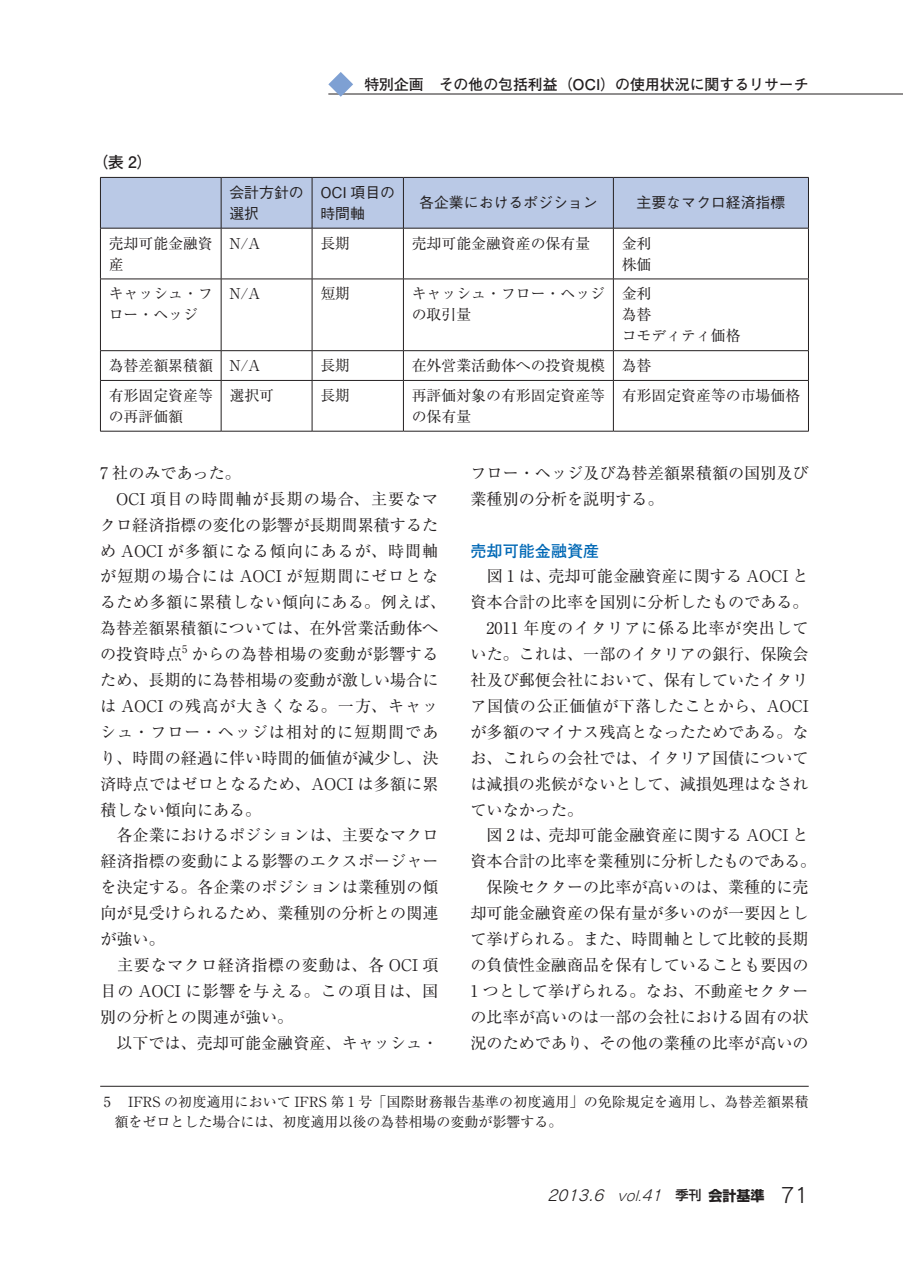
<style>
.page{position:relative;width:903px;height:1275px;background:#fff}
.page>*{position:absolute;margin:0;border:0;box-sizing:border-box;transform-origin:0 0}
.t1{font:16.1px/25.9px "Ryumin Pr 5";color:#231f20;text-align:justify}
.t2{font:16.1px "Ryumin Pr 5";letter-spacing:.025em;color:#231f20}
.t3{font:16.1px "Ryumin Pr 5";letter-spacing:.055em;color:#231f20}
.t4{font:16.1px "Ryumin Pr 5";letter-spacing:-.025em;color:#231f20}
.t5{font:16.1px "Ryumin Pr 5";letter-spacing:.045em;color:#231f20}
.t6{font:16.1px "Ryumin Pr 5";letter-spacing:.06em;color:#231f20}
.t7{font:700 16.1px "Futo Go B101 Pr 5";color:#0168b5}
.t8{font:700 15.75px "Futo Go B101 Pr 5";color:#231f20}
.t9{font:14.88px/21px "Ryumin Pr 5";color:#231f20}
.t10{font:500 14.88px/21px "Gothic BBB Pr 5";color:#231f20}
.t11{font:700 14.88px "Futo Go B101 Pr 5";color:#231f20}
.t12{font:italic 14.88px "Rodin Pro M";color:#231f20}
.t13{font:14px/19.2px "Ryumin Pr 5";color:#231f20}
.t14{font:10.5px "Ryumin Pr 5";color:#231f20}
.s1{font-family:"Gothic MB101 Pr 5";font-weight:300;font-size:13.65px}
.s2{font-family:"Gothic MB101 Pr 5";font-weight:300}
.s3{font-family:"Shin Go Pr 5";font-weight:500;font-style:normal;font-size:13.12px}
.s4{font-family:"Shin Go Pr 5";font-weight:700;font-style:normal;font-size:14px}
.s5{font-style:normal;font-size:20.47px}
</style>
<div class="page">
<hr style="left:328px;top:94px;width:575px;height:1px;background:#231f20">
<svg style="left:328px;top:72px;width:25px;height:25px"></svg>
<div style="left:101px;top:178px;width:707px;height:50px;background:#bac9e6"></div>
<hr style="left:221px;top:178px;width:1px;height:50px;background:#231f20">
<hr style="left:312px;top:178px;width:1px;height:50px;background:#231f20">
<hr style="left:403px;top:178px;width:1px;height:50px;background:#231f20">
<hr style="left:613px;top:178px;width:1px;height:50px;background:#231f20">
<hr style="left:100px;top:228px;width:121px;height:1px;background:#231f20">
<hr style="left:221px;top:228px;width:91px;height:1px;background:#231f20">
<hr style="left:221px;top:228px;width:1px;height:51px;background:#231f20">
<hr style="left:312px;top:228px;width:91px;height:1px;background:#231f20">
<hr style="left:312px;top:228px;width:1px;height:51px;background:#231f20">
<hr style="left:403px;top:228px;width:210px;height:1px;background:#231f20">
<hr style="left:403px;top:228px;width:1px;height:51px;background:#231f20">
<hr style="left:613px;top:228px;width:196px;height:1px;background:#231f20">
<hr style="left:613px;top:228px;width:1px;height:51px;background:#231f20">
<svg style="left:221px;top:351px;width:1px;height:29px"></svg>
<svg style="left:312px;top:351px;width:1px;height:29px"></svg>
<svg style="left:403px;top:351px;width:1px;height:29px"></svg>
<svg style="left:613px;top:351px;width:1px;height:29px"></svg>
<hr style="left:100px;top:380px;width:121px;height:1px;background:#231f20">
<hr style="left:221px;top:380px;width:91px;height:1px;background:#231f20">
<hr style="left:221px;top:381px;width:1px;height:50px;background:#231f20">
<hr style="left:312px;top:380px;width:91px;height:1px;background:#231f20">
<hr style="left:312px;top:381px;width:1px;height:50px;background:#231f20">
<hr style="left:403px;top:380px;width:210px;height:1px;background:#231f20">
<hr style="left:403px;top:381px;width:1px;height:50px;background:#231f20">
<hr style="left:613px;top:380px;width:196px;height:1px;background:#231f20">
<hr style="left:613px;top:381px;width:1px;height:50px;background:#231f20">
<hr style="left:100px;top:228px;width:1px;height:51px;background:#231f20">
<hr style="left:808px;top:228px;width:1px;height:51px;background:#231f20">
<svg style="left:100px;top:351px;width:1px;height:29px"></svg>
<svg style="left:808px;top:351px;width:1px;height:29px"></svg>
<hr style="left:100px;top:381px;width:1px;height:50px;background:#231f20">
<hr style="left:808px;top:381px;width:1px;height:50px;background:#231f20">
<hr style="left:100px;top:431px;width:121px;height:1px;background:#231f20">
<hr style="left:221px;top:431px;width:91px;height:1px;background:#231f20">
<hr style="left:312px;top:431px;width:91px;height:1px;background:#231f20">
<hr style="left:403px;top:431px;width:210px;height:1px;background:#231f20">
<hr style="left:613px;top:431px;width:196px;height:1px;background:#231f20">
<hr style="left:100px;top:178px;width:1px;height:50px;background:#231f20">
<hr style="left:808px;top:178px;width:1px;height:50px;background:#231f20">
<hr style="left:100px;top:177px;width:121px;height:1px;background:#231f20">
<hr style="left:221px;top:177px;width:91px;height:1px;background:#231f20">
<hr style="left:312px;top:177px;width:91px;height:1px;background:#231f20">
<hr style="left:403px;top:177px;width:210px;height:1px;background:#231f20">
<hr style="left:613px;top:177px;width:196px;height:1px;background:#231f20">
<hr style="left:613px;top:279px;width:196px;height:1px;background:#231f20">
<hr style="left:808px;top:279px;width:1px;height:71px;background:#231f20">
<hr style="left:613px;top:350px;width:196px;height:1px;background:#231f20">
<hr style="left:403px;top:279px;width:210px;height:1px;background:#231f20">
<hr style="left:613px;top:279px;width:1px;height:71px;background:#231f20">
<hr style="left:403px;top:350px;width:210px;height:1px;background:#231f20">
<hr style="left:312px;top:279px;width:91px;height:1px;background:#231f20">
<hr style="left:403px;top:279px;width:1px;height:71px;background:#231f20">
<hr style="left:312px;top:350px;width:91px;height:1px;background:#231f20">
<hr style="left:221px;top:279px;width:91px;height:1px;background:#231f20">
<hr style="left:312px;top:279px;width:1px;height:71px;background:#231f20">
<hr style="left:221px;top:350px;width:91px;height:1px;background:#231f20">
<hr style="left:100px;top:279px;width:121px;height:1px;background:#231f20">
<hr style="left:100px;top:279px;width:1px;height:71px;background:#231f20">
<hr style="left:221px;top:279px;width:1px;height:71px;background:#231f20">
<hr style="left:100px;top:350px;width:121px;height:1px;background:#231f20">
<hr style="left:100px;top:1086px;width:709px;height:1px;background:#231f20">
<p class="t8" style="left:93px;top:149px;width:61px">（表 2）</p>
<p class="t11" style="left:364px;top:72px;width:446px">特別企画　その他の包括利益（OCI）の使用状況に関するリサーチ</p>
<p class="t10" style="left:229px;top:180px;width:76px">会計方針の選択</p>
<p class="t10" style="left:320px;top:180px;width:76px">OCI 項目の時間軸</p>
<p class="t10" style="left:419px;top:191px;width:180px">各企業におけるポジション</p>
<p class="t10" style="left:636px;top:191px;width:150px">主要なマクロ経済指標</p>
<p class="t9" style="left:109px;top:232px;width:106px">売却可能金融資産</p>
<p class="t9" style="left:229px;top:232px;width:32px">N/A</p>
<p class="t9" style="left:320px;top:232px;width:31px">長期</p>
<p class="t9" style="left:412px;top:232px;width:180px">売却可能金融資産の保有量</p>
<p class="t9" style="left:622px;top:232px;width:31px">金利株価</p>
<p class="t9" style="left:109px;top:282px;width:106px">キャッシュ・フロー・ヘッジ</p>
<p class="t9" style="left:229px;top:282px;width:32px">N/A</p>
<p class="t9" style="left:320px;top:282px;width:31px">短期</p>
<p class="t9" style="left:412px;top:282px;width:195px">キャッシュ・フロー・ヘッジの取引量</p>
<p class="t9" style="left:622px;top:282px;width:120px">金利<br>為替<br>コモディティ価格</p>
<p class="t9" style="left:109px;top:354px;width:153px">為替差額累積額 N/A</p>
<p class="t9" style="left:320px;top:354px;width:31px">長期</p>
<p class="t9" style="left:412px;top:354px;width:241px">在外営業活動体への投資規模 為替</p>
<p class="t9" style="left:109px;top:384px;width:106px">有形固定資産等の再評価額</p>
<p class="t9" style="left:229px;top:384px;width:46px">選択可</p>
<p class="t9" style="left:320px;top:384px;width:31px">長期</p>
<p class="t9" style="left:412px;top:384px;width:195px">再評価対象の有形固定資産等の保有量</p>
<p class="t9" style="left:622px;top:384px;width:180px">有形固定資産等の市場価格</p>
<p class="t1" style="left:100px;top:459px;width:142px">7 社のみであった。</p>
<p class="t6" style="left:116px;top:486px;width:323px">OCI 項目の時間軸が長期の場合、主要なマ</p>
<p class="t1" style="left:100px;top:510px;width:340px">クロ経済指標の変化の影響が長期間累積するた</p>
<p class="t3" style="left:100px;top:538px;width:340px">め AOCI が多額になる傾向にあるが、時間軸</p>
<p class="t3" style="left:100px;top:564px;width:340px">が短期の場合には AOCI が短期間にゼロとな</p>
<p class="t2" style="left:100px;top:590px;width:347px">るため多額に累積しない傾向にある。例えば、</p>
<p class="t1" style="left:100px;top:614px;width:340px">為替差額累積額については、在外営業活動体へ</p>
<p class="t1" style="left:100px;top:640px;width:83px">の投資時点</p>
<p class="t14" style="left:182px;top:640px;width:7px">5</p>
<p class="t1" style="left:100px;top:640px;width:340px;text-indent:91px">からの為替相場の変動が影響するため、長期的に為替相場の変動が激しい場合には AOCI の残高が大きくなる。一方、キャッシュ・フロー・ヘッジは相対的に短期間であり、時間の経過に伴い時間的価値が減少し、決済時点ではゼロとなるため、AOCI は多額に累積しない傾向にある。</p>
<p class="t1" style="left:100px;top:821px;width:340px;text-indent:16px">各企業におけるポジションは、主要なマクロ経済指標の変動による影響のエクスポージャーを決定する。各企業のポジションは業種別の傾向が見受けられるため、業種別の分析との関連が強い。</p>
<p class="t1" style="left:100px;top:951px;width:340px;text-indent:17px">主要なマクロ経済指標の変動は、各 OCI 項目の AOCI に影響を与える。この項目は、国別の分析との関連が強い。</p>
<p class="t1" style="left:116px;top:1028px;width:323px">以下では、売却可能金融資産、キャッシュ・</p>
<p class="t1" style="left:470px;top:459px;width:340px">フロー・ヘッジ及び為替差額累積額の国別及び業種別の分析を説明する。</p>
<p class="t7" style="left:470px;top:537px;width:130px">売却可能金融資産</p>
<p class="t1" style="left:487px;top:562px;width:323px">図 1 は、売却可能金融資産に関する AOCI と</p>
<p class="t1" style="left:470px;top:588px;width:340px">資本合計の比率を国別に分析したものである。</p>
<p class="t5" style="left:487px;top:615px;width:324px">2011 年度のイタリアに係る比率が突出して</p>
<p class="t1" style="left:470px;top:640px;width:340px">いた。これは、一部のイタリアの銀行、保険会</p>
<p class="t1" style="left:470px;top:666px;width:340px">社及び郵便会社において、保有していたイタリ</p>
<p class="t2" style="left:470px;top:693px;width:340px">ア国債の公正価値が下落したことから、AOCI</p>
<p class="t1" style="left:470px;top:718px;width:340px">が多額のマイナス残高となったためである。な</p>
<p class="t1" style="left:470px;top:744px;width:340px">お、これらの会社では、イタリア国債について</p>
<p class="t1" style="left:470px;top:770px;width:340px">は減損の兆候がないとして、減損処理はなされ</p>
<p class="t1" style="left:470px;top:795px;width:114px">ていなかった。</p>
<p class="t1" style="left:487px;top:821px;width:323px">図 2 は、売却可能金融資産に関する AOCI と</p>
<p class="t4" style="left:470px;top:849px;width:347px">資本合計の比率を業種別に分析したものである。</p>
<p class="t1" style="left:486px;top:873px;width:323px">保険セクターの比率が高いのは、業種的に売</p>
<p class="t1" style="left:470px;top:899px;width:340px">却可能金融資産の保有量が多いのが一要因とし</p>
<p class="t1" style="left:470px;top:925px;width:340px">て挙げられる。また、時間軸として比較的長期</p>
<p class="t1" style="left:470px;top:951px;width:340px">の負債性金融商品を保有していることも要因の</p>
<p class="t1" style="left:470px;top:977px;width:340px">1 つとして挙げられる。なお、不動産セクター</p>
<p class="t1" style="left:470px;top:1003px;width:340px">の比率が高いのは一部の会社における固有の状</p>
<p class="t1" style="left:470px;top:1029px;width:340px">況のためであり、その他の業種の比率が高いの</p>
<p class="t13" style="left:104px;top:1091px;width:8px">5</p>
<p class="t13" style="left:114px;top:1091px;width:696px;text-indent:14px">IFRS の初度適用において IFRS 第 1 号「国際財務報告基準の初度適用」の免除規定を適用し、為替差額累積額をゼロとした場合には、初度適用以後の為替相場の変動が影響する。</p>
<p class="t12" style="left:547px;top:1186px;width:263px">2013.6 <span class="s1">vol.</span><span class="s2">41</span> <span class="s3">季刊</span><span class="s4">会計基準</span> <span class="s5">7 1</span></p>
</div>
